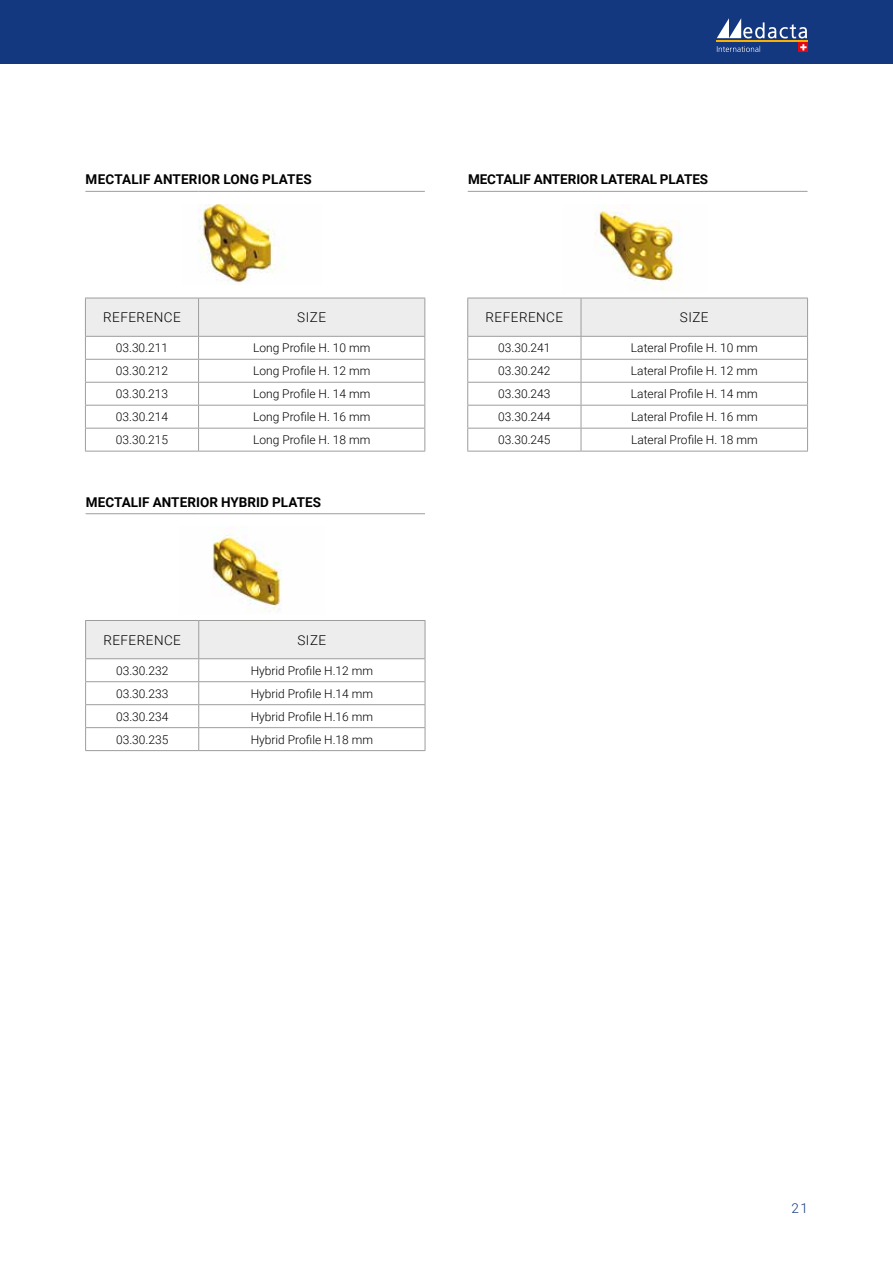
<style>
.page{position:relative;width:893px;height:1263px;background:#fff}
.page>*{position:absolute;margin:0;border:0;box-sizing:border-box;transform-origin:0 0}
.t1{font:700 13.5px "Roboto";letter-spacing:.005em;color:#000}
.t2{font:300 13.5px "Roboto";letter-spacing:.035em;color:#000}
.t3{font:300 13.5px "Roboto";color:#14387f}
.t4{font:300 12px "Roboto";color:#000}
</style>
<div class="page">
<div style="left:0;top:0;width:893px;height:64px;background:#14387f"></div>
<hr style="left:716px;top:40px;width:92px;height:1px;background:#f9b000">
<svg style="left:717px;top:18px;width:90px;height:20px"></svg>
<svg style="left:799px;top:43px;width:9px;height:9px"></svg>
<svg style="left:800px;top:44px;width:6px;height:6px"></svg>
<svg style="left:717px;top:46px;width:43px;height:6px"></svg>
<hr style="left:85px;top:191px;width:114px;height:1px;background:#9d9d9c">
<hr style="left:199px;top:191px;width:226px;height:1px;background:#9d9d9c">
<hr style="left:468px;top:191px;width:113px;height:1px;background:#9d9d9c">
<hr style="left:581px;top:191px;width:226px;height:1px;background:#9d9d9c">
<svg style="left:85px;top:298px;width:723px;height:153px"></svg>
<hr style="left:85px;top:451px;width:114px;height:1px;background:#9d9d9c">
<hr style="left:199px;top:451px;width:226px;height:1px;background:#9d9d9c">
<hr style="left:467px;top:451px;width:114px;height:1px;background:#9d9d9c">
<hr style="left:581px;top:451px;width:227px;height:1px;background:#9d9d9c">
<img style="left:198px;top:205px;width:87px;height:80px">
<img style="left:594px;top:205px;width:87px;height:84px">
<hr style="left:86px;top:513px;width:113px;height:1px;background:#9d9d9c">
<hr style="left:199px;top:513px;width:226px;height:1px;background:#9d9d9c">
<svg style="left:85px;top:620px;width:341px;height:130px"></svg>
<hr style="left:85px;top:750px;width:114px;height:1px;background:#9d9d9c">
<hr style="left:199px;top:750px;width:226px;height:1px;background:#9d9d9c">
<img style="left:212px;top:532px;width:70px;height:80px">
<p class="t1" style="left:86px;top:170px;width:228px">MECTALIF ANTERIOR LONG PLATES</p>
<p class="t1" style="left:468px;top:170px;width:242px">MECTALIF ANTERIOR LATERAL PLATES</p>
<p class="t2" style="left:103px;top:308px;width:79px">REFERENCE</p>
<p class="t2" style="left:297px;top:308px;width:30px">SIZE</p>
<p class="t2" style="left:486px;top:308px;width:79px">REFERENCE</p>
<p class="t2" style="left:680px;top:308px;width:30px">SIZE</p>
<p class="t4" style="left:116px;top:340px;width:54px">03.30.211</p>
<p class="t4" style="left:253px;top:340px;width:119px">Long Profile H. 10 mm</p>
<p class="t4" style="left:498px;top:340px;width:54px">03.30.241</p>
<p class="t4" style="left:631px;top:340px;width:128px">Lateral Profile H. 10 mm</p>
<p class="t4" style="left:116px;top:363px;width:54px">03.30.212</p>
<p class="t4" style="left:253px;top:363px;width:119px">Long Profile H. 12 mm</p>
<p class="t4" style="left:498px;top:363px;width:54px">03.30.242</p>
<p class="t4" style="left:631px;top:363px;width:128px">Lateral Profile H. 12 mm</p>
<p class="t4" style="left:116px;top:385px;width:54px">03.30.213</p>
<p class="t4" style="left:253px;top:385px;width:119px">Long Profile H. 14 mm</p>
<p class="t4" style="left:498px;top:385px;width:54px">03.30.243</p>
<p class="t4" style="left:631px;top:385px;width:128px">Lateral Profile H. 14 mm</p>
<p class="t4" style="left:116px;top:408px;width:54px">03.30.214</p>
<p class="t4" style="left:253px;top:408px;width:119px">Long Profile H. 16 mm</p>
<p class="t4" style="left:498px;top:408px;width:54px">03.30.244</p>
<p class="t4" style="left:631px;top:408px;width:128px">Lateral Profile H. 16 mm</p>
<p class="t4" style="left:116px;top:431px;width:54px">03.30.215</p>
<p class="t4" style="left:253px;top:431px;width:119px">Long Profile H. 18 mm</p>
<p class="t4" style="left:498px;top:431px;width:54px">03.30.245</p>
<p class="t4" style="left:631px;top:431px;width:128px">Lateral Profile H. 18 mm</p>
<p class="t1" style="left:86px;top:493px;width:237px">MECTALIF ANTERIOR HYBRID PLATES</p>
<p class="t2" style="left:103px;top:630px;width:79px">REFERENCE</p>
<p class="t2" style="left:297px;top:630px;width:30px">SIZE</p>
<p class="t4" style="left:116px;top:662px;width:54px">03.30.232</p>
<p class="t4" style="left:251px;top:662px;width:124px">Hybrid Profile H.12 mm</p>
<p class="t4" style="left:116px;top:685px;width:54px">03.30.233</p>
<p class="t4" style="left:251px;top:685px;width:124px">Hybrid Profile H.14 mm</p>
<p class="t4" style="left:116px;top:708px;width:54px">03.30.234</p>
<p class="t4" style="left:251px;top:708px;width:124px">Hybrid Profile H.16 mm</p>
<p class="t4" style="left:116px;top:731px;width:54px">03.30.235</p>
<p class="t4" style="left:251px;top:731px;width:124px">Hybrid Profile H.18 mm</p>
<p class="t3" style="left:792px;top:1198px;width:18px">21</p>
</div>
